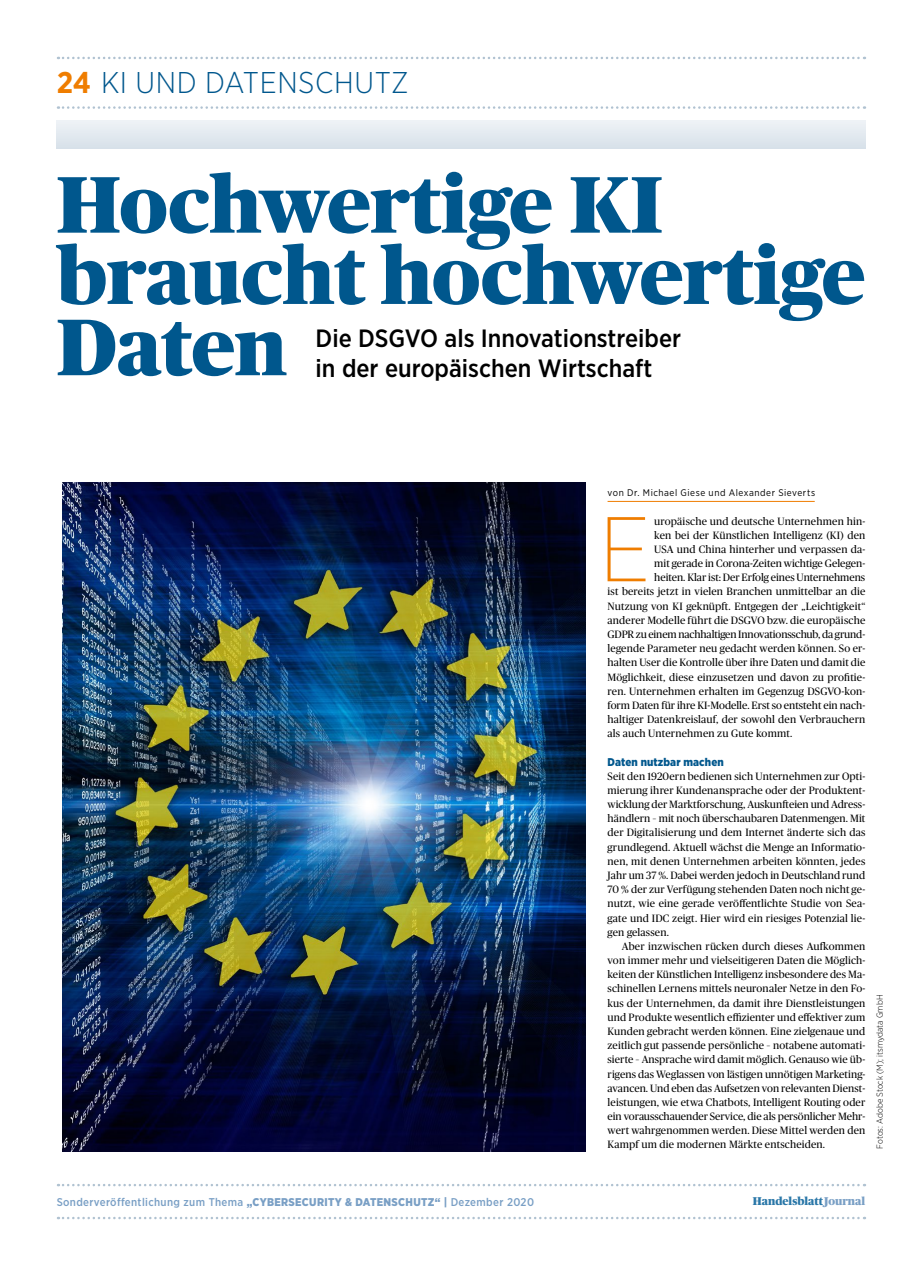
<style>
.page{position:relative;width:922px;height:1276px;background:#fff}
.page>*{position:absolute;margin:0;border:0;box-sizing:border-box;transform-origin:0 0}
.Copy_Initial{font:200 91.62px "Gotham Narrow";color:#ef7d00}
.HL-GAST__Publico_48{font:900 80px/71.2px "Publico";color:#00578d}
.t1{font:300 30px "Gotham Narrow";letter-spacing:.02em;color:#00578d}
.HL-ADV_Gotham_Black{font:500 25px/30px "Gotham Narrow";color:#000}
.t2{font:500 11.25px "Gotham Narrow";letter-spacing:.03em;color:#799fc5}
.t3{font:900 11.25px "Publico";color:#2a77a8}
.Subline{font:900 11.25px "Gotham Narrow";letter-spacing:.01em;color:#00578d}
.Copytext__Publico_Te{font:10.62px/14.1px "Publico";letter-spacing:.015em;color:#000;text-align:justify}
.Copy_Initial-2{font:10.62px "Publico";letter-spacing:.015em;color:#000}
.Copytext_ohne_Einzug{font:10.62px/14.1px "Publico";letter-spacing:.015em;color:#000;text-align:justify}
.Copy_Initial-3{font:10.62px "Publico";letter-spacing:-.01em;color:#000}
.Copy_Initial-4{font:10.62px "Publico";letter-spacing:-.005em;color:#000}
.Autorenname{font:9.62px "Gotham Narrow";letter-spacing:.055em;color:#000}
.Copy_Info__Gotham_Bo{font:300 8.75px "Gotham Narrow";color:#000}
.s1{font-weight:700;color:#ef7d00}
.s2{font-weight:900}
.s3{color:#799fc5}
</style>
<div class="page">
<svg style="left:58px;top:106px;width:806px;height:3px"></svg>
<svg style="left:58px;top:57px;width:806px;height:2px"></svg>
<svg style="left:58px;top:1216px;width:806px;height:3px"></svg>
<svg style="left:58px;top:1183px;width:806px;height:3px"></svg>
<div style="left:57px;top:120px;width:808px;height:29px;background:#e3e9f0"></div>
<hr style="left:607px;top:501px;width:207px;height:1px;background:#ef7d00">
<img style="left:63px;top:482px;width:522px;height:670px">
<p class="t1" style="left:57px;top:64px;width:353px"><span class="s1">24</span> KI UND DATENSCHUTZ</p>
<p class="HL-GAST__Publico_48" style="left:57px;top:169px;width:809px">Hochwertige KI braucht hochwertige<br>Daten</p>
<p class="HL-ADV_Gotham_Black" style="left:315px;top:323px;width:367px">Die DSGVO als Innovationstreiber in der europäischen Wirtschaft</p>
<p class="Autorenname" style="left:607px;top:487px;width:209px">von Dr. Michael Giese und Alexander Sieverts</p>
<p class="Copy_Initial" style="left:599px;top:494px;width:53px">E</p>
<p class="Copy_Initial-2" style="left:654px;top:515px;width:212px">uropäische und deutsche Unternehmen hin-</p>
<p class="Copy_Initial-2" style="left:654px;top:529px;width:212px">ken bei der Künstlichen Intelligenz (KI) den</p>
<p class="Copy_Initial-2" style="left:654px;top:543px;width:212px">USA und China hinterher und verpassen da-</p>
<p class="Copy_Initial-2" style="left:654px;top:557px;width:212px">mit gerade in Corona-Zeiten wichtige Gelegen-</p>
<p class="Copy_Initial-4" style="left:654px;top:571px;width:212px">heiten. Klar ist: Der Erfolg eines Unternehmens</p>
<p class="Copy_Initial-2" style="left:607px;top:586px;width:259px">ist bereits jetzt in vielen Branchen unmittelbar an die</p>
<p class="Copy_Initial-2" style="left:607px;top:600px;width:259px">Nutzung von KI geknüpft. Entgegen der „Leichtigkeit“</p>
<p class="Copy_Initial-2" style="left:607px;top:614px;width:259px">anderer Modelle führt die DSGVO bzw. die europäische</p>
<p class="Copy_Initial-3" style="left:607px;top:628px;width:259px">GDPR zu einem nachhaltigen Innovationsschub, da grund-</p>
<p class="Copy_Initial-2" style="left:607px;top:642px;width:259px">legende Parameter neu gedacht werden können. So er-</p>
<p class="Copy_Initial-2" style="left:607px;top:657px;width:259px">halten User die Kontrolle über ihre Daten und damit die</p>
<p class="Copy_Initial-2" style="left:607px;top:671px;width:259px">Möglichkeit, diese einzusetzen und davon zu profitie-</p>
<p class="Copy_Initial-2" style="left:607px;top:685px;width:259px">ren. Unternehmen erhalten im Gegenzug DSGVO-kon-</p>
<p class="Copy_Initial-2" style="left:607px;top:699px;width:259px">form Daten für ihre KI-Modelle. Erst so entsteht ein nach-</p>
<p class="Copy_Initial-2" style="left:607px;top:713px;width:259px">haltiger Datenkreislauf, der sowohl den Verbrauchern</p>
<p class="Copy_Initial-2" style="left:607px;top:727px;width:186px">als auch Unternehmen zu Gute kommt.</p>
<p class="Subline" style="left:607px;top:754px;width:118px">Daten nutzbar machen</p>
<p class="Copytext_ohne_Einzug" style="left:607px;top:769px;width:259px">Seit den 1920ern bedienen sich Unternehmen zur Opti&shy;mierung ihrer Kundenansprache oder der Produktent&shy;wicklung der Marktforschung, Auskunfteien und Adress&shy;händlern – mit noch überschaubaren Datenmengen. Mit der Digitalisierung und dem Internet änderte sich das grundlegend. Aktuell wächst die Menge an Informatio&shy;nen, mit denen Unternehmen arbeiten könnten, jedes Jahr um 37 %. Dabei werden jedoch in Deutschland rund 70 % der zur Verfügung stehenden Daten noch nicht ge&shy;nutzt, wie eine gerade veröffentlichte Studie von Sea&shy;gate und IDC zeigt. Hier wird ein riesiges Potenzial lie&shy;gen gelassen.</p>
<p class="Copytext__Publico_Te" style="left:607px;top:939px;width:259px;text-indent:14px">Aber inzwischen rücken durch dieses Aufkommen von immer mehr und vielseitigeren Daten die Möglich&shy;keiten der Künstlichen Intelligenz insbesondere des Ma&shy;schinellen Lernens mittels neuronaler Netze in den Fo&shy;kus der Unternehmen, da damit ihre Dienstleistungen und Produkte wesentlich effizienter und effektiver zum Kunden gebracht werden können. Eine zielgenaue und zeitlich gut passende persönliche – notabene automati&shy;sierte – Ansprache wird damit möglich. Genauso wie üb&shy;rigens das Weglassen von lästigen unnötigen Marketing&shy;avancen. Und eben das Aufsetzen von relevanten Dienst&shy;leistungen, wie etwa Chatbots, Intelligent Routing oder ein vorausschauender Service, die als persönlicher Mehr&shy;wert wahrgenommen werden. Diese Mittel werden den Kampf um die modernen Märkte entscheiden.</p>
<p class="Copy_Info__Gotham_Bo" style="left:874px;top:1148px;width:156px;rotate:-90deg">Fotos: Adobe Stock (M); itsmydata GmbH</p>
<p class="t2" style="left:57px;top:1194px;width:478px">Sonderveröffentlichung zum Thema <span class="s2">„CYBERSECURITY &amp; DATENSCHUTZ“ |</span> Dezember 2020</p>
<p class="t3" style="left:752px;top:1195px;width:114px">Handelsblatt<span class="s3">Journal</span></p>
</div>
